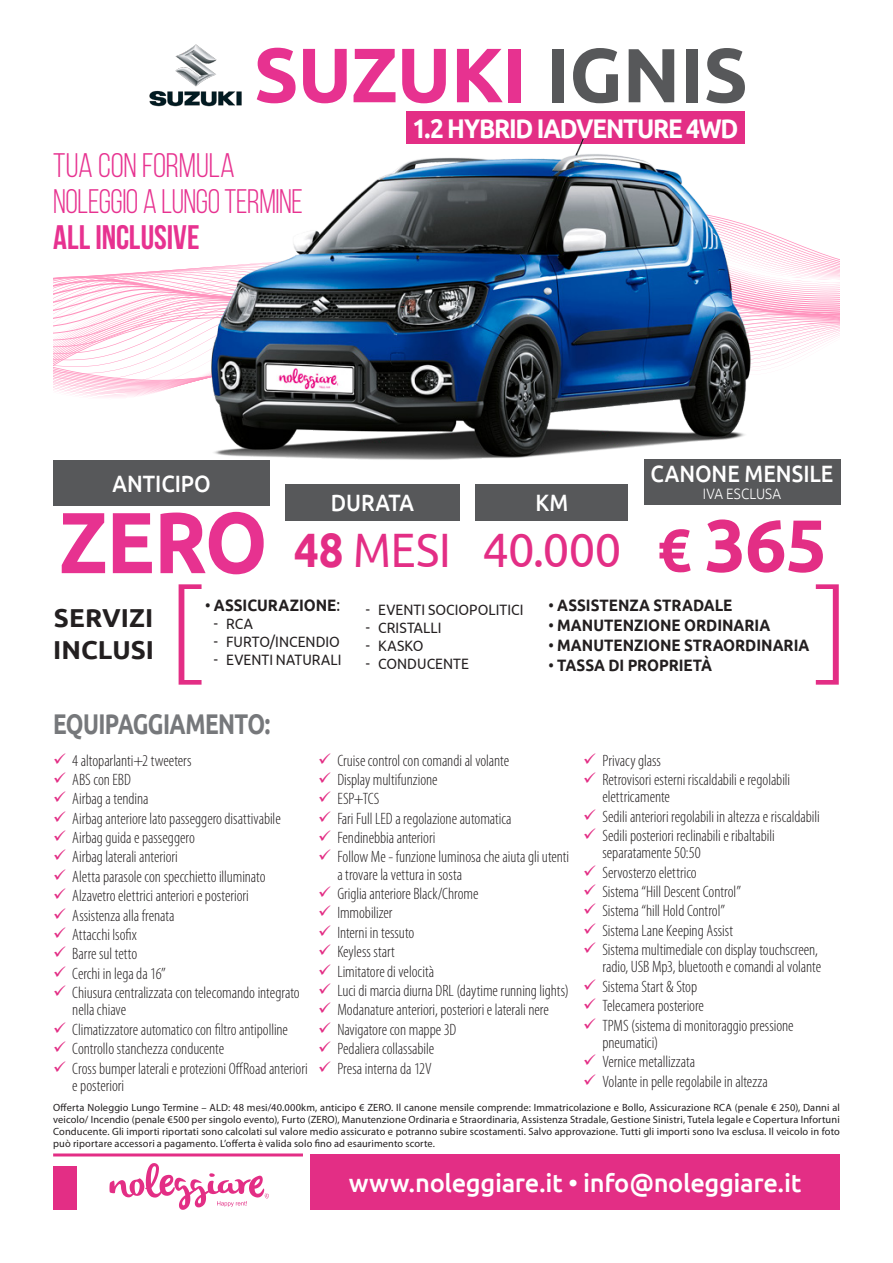
<style>
.page{position:relative;width:893px;height:1263px;background:#fff}
.page>*{position:absolute;margin:0;border:0;box-sizing:border-box;transform-origin:0 0}
.t1{font:700 86.4px "Ubuntu";color:#e73290;scale:.92 1}
.t2{font:700 76.95px "Ubuntu";letter-spacing:-.015em;color:#e73290}
.t3{font:700 73.5px "Ubuntu";color:#e32e85}
.t4{font:48.3px "Ubuntu";letter-spacing:-.01em;color:#e32e85;scale:.9 1}
.t5{font:48.3px "Ubuntu";letter-spacing:-.01em;color:#e32e85}
.t6{font:34.05px "Bebas Neue";letter-spacing:-.015em;color:#e73290;scale:.96 1}
.t7{font:34.05px "Bebas Neue";letter-spacing:-.015em;color:#e73290}
.t8{font:700 34.05px "Bebas Neue";color:#e73290}
.t9{font:700 28.5px "Ubuntu";letter-spacing:-.03em;color:#76787b;scale:.79 1}
.t10{font:700 27px "Ubuntu";letter-spacing:-.045em;color:#fff;scale:.9 1}
.t11{font:700 25.95px "Ubuntu";color:#231f20}
.t12{font:500 25.5px "Ubuntu";letter-spacing:-.015em;color:#fff}
.t13{font:500 23.7px "Ubuntu";color:#fff;scale:.9 1}
.t14{font:300 condensed 16.5px/17.2px "Myriad Pro";letter-spacing:-.005em;color:#231f20}
.t15{font:700 16.5px "Ubuntu";color:#231f20;scale:.92 1}
.t16{font:15px "Ubuntu";letter-spacing:.005em;color:#231f20;scale:.92 1}
.t17{font:300 15px "Ubuntu";letter-spacing:.01em;color:#fff;scale:.9 1}
.t18{font:10.5px/12px "Myriad Pro";letter-spacing:.015em;color:#231f20;text-align:justify}
.s1{font-size:76.5px;color:#57585a}
.s2{font-weight:700}
.s3{font-size:60px}
.s4{font-weight:400}
</style>
<div class="page">
<svg style="left:53px;top:234px;width:787px;height:156px"></svg>
<svg style="left:109px;top:1163px;width:160px;height:47px"></svg>
<div style="left:310px;top:1154px;width:530px;height:56px;background:#e32e85"></div>
<div style="left:53px;top:1166px;width:24px;height:44px;background:#e32e85"></div>
<hr style="left:53px;top:1153px;width:250px;height:3px;background:#e32e85">
<svg style="left:816px;top:584px;width:23px;height:101px"></svg>
<svg style="left:179px;top:584px;width:23px;height:101px"></svg>
<img style="left:149px;top:44px;width:93px;height:63px">
<div style="left:406px;top:111px;width:339px;height:32px;background:#e32e85"></div>
<img style="left:195px;top:138px;width:578px;height:341px">
<div style="left:644px;top:459px;width:196px;height:45px;background:#57585a"></div>
<div style="left:285px;top:484px;width:175px;height:36px;background:#57585a"></div>
<div style="left:476px;top:484px;width:152px;height:36px;background:#57585a"></div>
<div style="left:53px;top:460px;width:216px;height:46px;background:#57585a"></div>
<p class="t2" style="left:254px;top:28px;width:496px">SUZUKI <span class="s1">IGNIS</span></p>
<p class="t10" style="left:412px;top:112px;width:364px">1.2 HYBRID IADVENTURE 4WD</p>
<p class="t7" style="left:53px;top:147px;width:183px">TUA CON FORMULA</p>
<p class="t6" style="left:53px;top:183px;width:262px">NOLEGGIO A LUNGO TERMINE</p>
<p class="t8" style="left:53px;top:218px;width:148px">ALL INCLUSIVE</p>
<p class="t13" style="left:113px;top:469px;width:111px">ANTICIPO</p>
<p class="t1" style="left:59px;top:490px;width:228px">ZERO</p>
<p class="t13" style="left:331px;top:488px;width:94px">DURATA</p>
<p class="t13" style="left:535px;top:488px;width:38px">KM</p>
<p class="t4" style="left:294px;top:521px;width:176px"><span class="s2">48</span> MESI</p>
<p class="t5" style="left:482px;top:521px;width:141px">40.000</p>
<p class="t13" style="left:651px;top:459px;width:205px">CANONE MENSILE</p>
<p class="t17" style="left:703px;top:485px;width:88px">IVA ESCLUSA</p>
<p class="t3" style="left:657px;top:501px;width:172px"><span class="s3">€</span> 365</p>
<p class="t11" style="left:54px;top:602px;width:101px">SERVIZI</p>
<p class="t11" style="left:53px;top:633px;width:102px">INCLUSI</p>
<p class="t15" style="left:205px;top:595px;width:148px"><span class="s4">•</span> ASSICURAZIONE<span class="s4">:</span></p>
<p class="t16" style="left:214px;top:615px;width:44px">- RCA</p>
<p class="t16" style="left:214px;top:633px;width:139px">- FURTO/INCENDIO</p>
<p class="t16" style="left:214px;top:651px;width:140px">- EVENTI NATURALI</p>
<p class="t9" style="left:53px;top:707px;width:276px">EQUIPAGGIAMENTO:</p>
<p class="t16" style="left:366px;top:600px;width:173px">- EVENTI SOCIOPOLITICI</p>
<p class="t16" style="left:366px;top:618px;width:84px">- CRISTALLI</p>
<p class="t16" style="left:366px;top:636px;width:64px">- KASKO</p>
<p class="t16" style="left:366px;top:654px;width:114px">- CONDUCENTE</p>
<p class="t15" style="left:549px;top:595px;width:201px"><span class="s4">•</span> ASSISTENZA STRADALE</p>
<p class="t15" style="left:549px;top:615px;width:243px"><span class="s4">•</span> MANUTENZIONE ORDINARIA</p>
<p class="t15" style="left:549px;top:635px;width:285px"><span class="s4">•</span> MANUTENZIONE STRAORDINARIA</p>
<p class="t15" style="left:549px;top:655px;width:179px"><span class="s4">•</span> TASSA DI PROPRIETÀ</p>
<p class="t14" style="left:72px;top:751px;width:121px">4 altoparlanti+2 tweeters</p>
<p class="t14" style="left:72px;top:771px;width:60px">ABS con EBD</p>
<p class="t14" style="left:72px;top:790px;width:78px">Airbag a tendina</p>
<p class="t14" style="left:72px;top:809px;width:210px">Airbag anteriore lato passeggero disattivabile</p>
<p class="t14" style="left:72px;top:829px;width:124px">Airbag guida e passeggero</p>
<p class="t14" style="left:72px;top:848px;width:107px">Airbag laterali anteriori</p>
<p class="t14" style="left:72px;top:868px;width:195px">Aletta parasole con specchietto illuminato</p>
<p class="t14" style="left:72px;top:887px;width:178px">Alzavetro elettrici anteriori e posteriori</p>
<p class="t14" style="left:72px;top:906px;width:104px">Assistenza alla frenata</p>
<p class="t14" style="left:72px;top:926px;width:66px">Attacchi Isofix</p>
<p class="t14" style="left:72px;top:945px;width:66px">Barre sul tetto</p>
<p class="t14" style="left:72px;top:964px;width:95px">Cerchi in lega da 16”</p>
<p class="t14" style="left:72px;top:984px;width:229px">Chiusura centralizzata con telecomando integrato nella chiave</p>
<p class="t14" style="left:72px;top:1020px;width:217px">Climatizzatore automatico con filtro antipolline</p>
<p class="t14" style="left:72px;top:1040px;width:153px">Controllo stanchezza conducente</p>
<p class="t14" style="left:72px;top:1059px;width:237px">Cross bumper laterali e protezioni OffRoad anteriori e posteriori</p>
<p class="t14" style="left:337px;top:751px;width:173px">Cruise control con comandi al volante</p>
<p class="t14" style="left:337px;top:771px;width:102px">Display multifunzione</p>
<p class="t14" style="left:337px;top:790px;width:44px">ESP+TCS</p>
<p class="t14" style="left:337px;top:809px;width:176px">Fari Full LED a regolazione automatica</p>
<p class="t14" style="left:337px;top:829px;width:100px">Fendinebbia anteriori</p>
<p class="t14" style="left:337px;top:848px;width:233px">Follow Me - funzione luminosa che aiuta gli utenti a trovare la vettura in sosta</p>
<p class="t14" style="left:337px;top:885px;width:143px">Griglia anteriore Black/Chrome</p>
<p class="t14" style="left:337px;top:904px;width:57px">Immobilizer</p>
<p class="t14" style="left:337px;top:924px;width:79px">Interni in tessuto</p>
<p class="t14" style="left:337px;top:943px;width:59px">Keyless start</p>
<p class="t14" style="left:337px;top:962px;width:98px">Limitatore di velocità</p>
<p class="t14" style="left:337px;top:982px;width:233px">Luci di marcia diurna DRL (daytime running lights)</p>
<p class="t14" style="left:337px;top:1001px;width:213px">Modanature anteriori, posteriori e laterali nere</p>
<p class="t14" style="left:337px;top:1020px;width:121px">Navigatore con mappe 3D</p>
<p class="t14" style="left:337px;top:1040px;width:98px">Pedaliera collassabile</p>
<p class="t14" style="left:337px;top:1059px;width:96px">Presa interna da 12V</p>
<p class="t14" style="left:602px;top:751px;width:60px">Privacy glass</p>
<p class="t14" style="left:602px;top:771px;width:189px">Retrovisori esterni riscaldabili e regolabili elettricamente</p>
<p class="t14" style="left:602px;top:807px;width:219px">Sedili anteriori regolabili in altezza e riscaldabili</p>
<p class="t14" style="left:602px;top:827px;width:174px">Sedili posteriori reclinabili e ribaltabili separatamente 50:50</p>
<p class="t14" style="left:602px;top:863px;width:96px">Servosterzo elettrico</p>
<p class="t14" style="left:602px;top:883px;width:140px">Sistema “Hill Descent Control”</p>
<p class="t14" style="left:602px;top:902px;width:124px">Sistema “hill Hold Control”</p>
<p class="t14" style="left:602px;top:921px;width:132px">Sistema Lane Keeping Assist</p>
<p class="t14" style="left:602px;top:941px;width:220px">Sistema multimediale con display touchscreen, radio, USB Mp3, bluetooth e comandi al volante</p>
<p class="t14" style="left:602px;top:977px;width:96px">Sistema Start &amp; Stop</p>
<p class="t14" style="left:602px;top:997px;width:103px">Telecamera posteriore</p>
<p class="t14" style="left:602px;top:1016px;width:193px">TPMS (sistema di monitoraggio pressione pneumatici)</p>
<p class="t14" style="left:602px;top:1053px;width:94px">Vernice metallizzata</p>
<p class="t14" style="left:602px;top:1072px;width:167px">Volante in pelle regolabile in altezza</p>
<p class="t18" style="left:53px;top:1101px;width:788px">Offerta Noleggio Lungo Termine – ALD: 48 mesi/40.000km, anticipo € ZERO. Il canone mensile comprende: Immatricolazione e Bollo, Assicurazione RCA (penale € 250), Danni al veicolo/ Incendio (penale €500 per singolo evento), Furto (ZERO), Manutenzione Ordinaria e Straordinaria, Assistenza Stradale, Gestione Sinistri, Tutela legale e Copertura Infortuni Conducente. Gli importi riportati sono calcolati sul valore medio assicurato e potranno subire scostamenti. Salvo approvazione. Tutti gli importi sono Iva esclusa. Il veicolo in foto può riportare accessori a pagamento. L’offerta è valida solo fino ad esaurimento scorte.</p>
<p class="t12" style="left:349px;top:1167px;width:454px">www.noleggiare.it • info@noleggiare.it</p>
</div>
